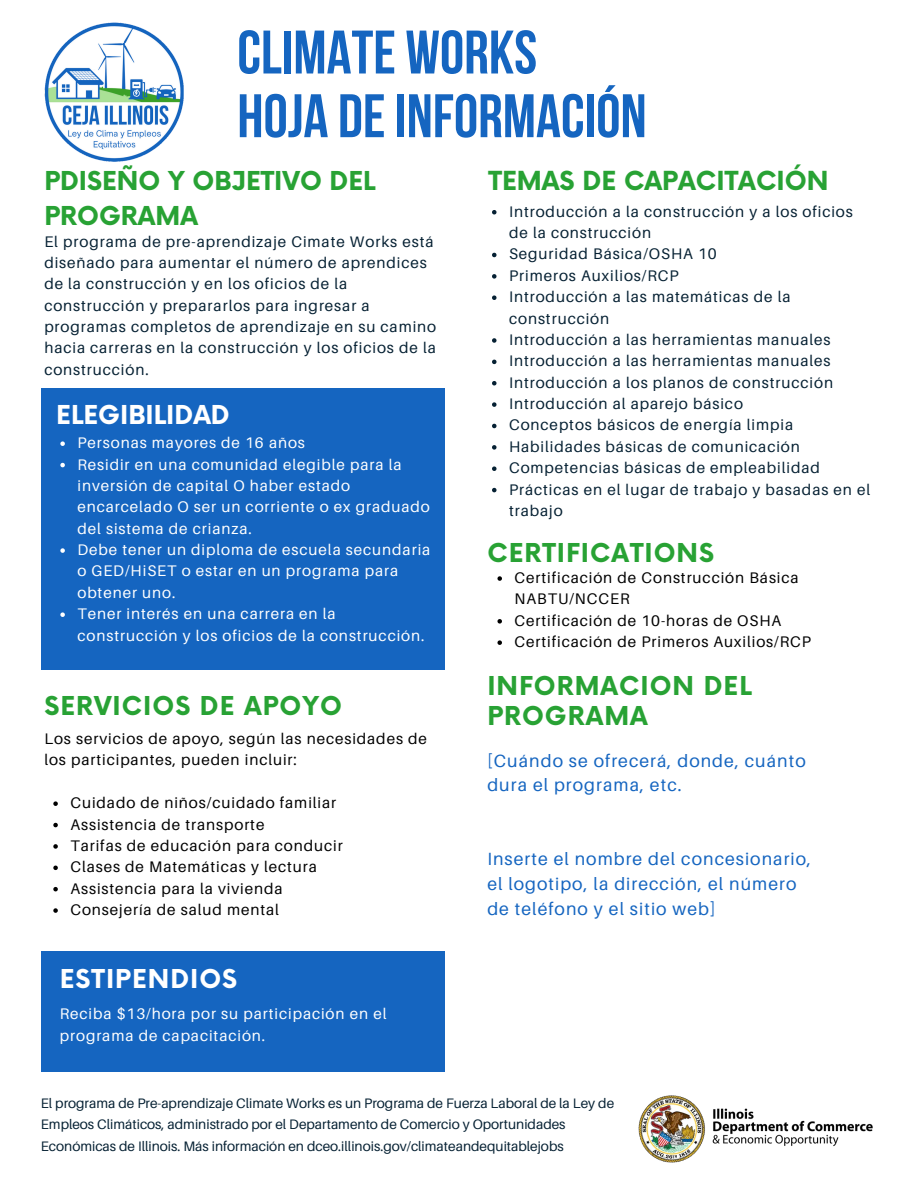
<style>
.page{position:relative;width:918px;height:1188px;background:#fff}
.page>*{position:absolute;margin:0;border:0;box-sizing:border-box;transform-origin:0 0}
.t1{font:700 61.35px/63.8px "Bebas Neue";color:#1565c0}
.t2{font:700 25.65px "Now";color:#28a234}
.t3{font:700 25.35px/29.2px "Now";letter-spacing:.04em;color:#28a234}
.t4{font:700 25.35px/34.8px "Now";color:#28a234}
.t5{font:700 25.35px "Now";color:#fff}
.t6{font:700 25.35px "Now";letter-spacing:.04em;color:#fff}
.t7{font:17.7px/24.8px "Aileron";letter-spacing:.06em;color:#1565c0}
.t8{font:15.3px/21.3px "Aileron";letter-spacing:.06em;color:#062133}
.t9{font:15.3px/21.3px "Aileron";letter-spacing:.06em;color:#fff}
.t10{font:15.3px/21.3px "Aileron";letter-spacing:.06em;color:#000}
.t11{font:13.65px/21.3px "Aileron";color:#062133}
</style>
<div class="page">
<div style="left:41px;top:388px;width:404px;height:282px;background:#1565c0"></div>
<div style="left:41px;top:952px;width:403px;height:120px;background:#1565c0"></div>
<img style="left:638px;top:1095px;width:235px;height:68px">
<img style="left:44px;top:23px;width:140px;height:138px">
<svg style="left:60px;top:441px;width:5px;height:5px"></svg>
<svg style="left:60px;top:463px;width:5px;height:4px"></svg>
<svg style="left:60px;top:548px;width:5px;height:5px"></svg>
<svg style="left:60px;top:612px;width:5px;height:5px"></svg>
<svg style="left:53px;top:801px;width:5px;height:5px"></svg>
<svg style="left:53px;top:823px;width:5px;height:4px"></svg>
<svg style="left:53px;top:844px;width:5px;height:5px"></svg>
<svg style="left:53px;top:866px;width:5px;height:4px"></svg>
<svg style="left:53px;top:887px;width:5px;height:4px"></svg>
<svg style="left:53px;top:908px;width:5px;height:5px"></svg>
<svg style="left:497px;top:576px;width:5px;height:5px"></svg>
<svg style="left:497px;top:619px;width:5px;height:5px"></svg>
<svg style="left:497px;top:640px;width:5px;height:5px"></svg>
<svg style="left:492px;top:210px;width:5px;height:4px"></svg>
<svg style="left:492px;top:253px;width:5px;height:4px"></svg>
<svg style="left:492px;top:274px;width:5px;height:5px"></svg>
<svg style="left:492px;top:295px;width:5px;height:5px"></svg>
<svg style="left:492px;top:338px;width:5px;height:5px"></svg>
<svg style="left:492px;top:360px;width:5px;height:4px"></svg>
<svg style="left:492px;top:381px;width:5px;height:4px"></svg>
<svg style="left:492px;top:402px;width:5px;height:5px"></svg>
<svg style="left:492px;top:424px;width:5px;height:4px"></svg>
<svg style="left:492px;top:445px;width:5px;height:5px"></svg>
<svg style="left:492px;top:466px;width:5px;height:5px"></svg>
<svg style="left:492px;top:488px;width:5px;height:4px"></svg>
<h2 class="t1" style="left:237px;top:26px;width:411px">CLIMATE WORKS<br>HOJA DEINFORMACIÓN</h2>
<p class="t4" style="left:44px;top:165px;width:333px">PDISEÑO Y OBJETIVO DEL<br>PROGRAMA</p>
<p class="t8" style="left:44px;top:230px;width:393px">El programa de pre-aprendizaje Cimate Works está diseñado para aumentar el número de aprendices de la construcción y en los oficios de la construcción y prepararlos para ingresar a programas completos de aprendizaje en su camino hacia carreras en la construcción y los oficios de la construcción.</p>
<h2 class="t5" style="left:56px;top:401px;width:175px">ELEGIBILIDAD</h2>
<p class="t9" style="left:77px;top:432px;width:229px">Personas mayores de 16 años</p>
<p class="t9" style="left:77px;top:453px;width:354px">Residir en una comunidad elegible para la inversión de capital O haber estado encarcelado O ser un corriente o ex graduado del sistema de crianza.</p>
<p class="t9" style="left:77px;top:539px;width:354px">Debe tener un diploma de escuela secundaria o GED/HiSET o estar en un programa para obtener uno.</p>
<p class="t9" style="left:77px;top:603px;width:349px">Tener interés en una carrera en la construcción y los oficios de la construcción.</p>
<p class="t3" style="left:44px;top:693px;width:299px">SERVICIOS DE APOYO</p>
<p class="t10" style="left:44px;top:728px;width:384px">Los servicios de apoyo, según las necesidades de los participantes, pueden incluir:</p>
<p class="t10" style="left:70px;top:792px;width:267px">Cuidado de niños/cuidado familiar</p>
<p class="t10" style="left:70px;top:813px;width:196px">Assistencia de transporte</p>
<p class="t10" style="left:70px;top:835px;width:274px">Tarifas de educación para conducir</p>
<h4 class="t10" style="left:70px;top:856px;width:248px">Clases de Matemáticas y lectura</h4>
<h2 class="t10" style="left:70px;top:877px;width:214px">Assistencia para la vivienda</h2>
<p class="t10" style="left:70px;top:899px;width:210px">Consejería de salud mental</p>
<p class="t6" style="left:60px;top:965px;width:179px">ESTIPENDIOS</p>
<p class="t9" style="left:60px;top:1003px;width:328px">Reciba $13/hora por su participación en el programa de capacitación.</p>
<p class="t2" style="left:488px;top:167px;width:342px">TEMAS DE CAPACITACIÓN</p>
<h4 class="t8" style="left:509px;top:200px;width:345px">Introducción a la construcción y a los oficios de la construcción</h4>
<p class="t8" style="left:509px;top:243px;width:209px">Seguridad Básica/OSHA 10</p>
<p class="t8" style="left:509px;top:265px;width:171px">Primeros Auxilios/RCP</p>
<p class="t8" style="left:509px;top:286px;width:283px">Introducción a las matemáticas de la construcción</p>
<p class="t8" style="left:509px;top:329px;width:323px">Introducción a las herramientas manuales</p>
<p class="t8" style="left:509px;top:350px;width:323px">Introducción a las herramientas manuales</p>
<p class="t8" style="left:509px;top:371px;width:326px">Introducción a los planos de construcción</p>
<h3 class="t8" style="left:509px;top:393px;width:235px">Introducción al aparejo básico</h3>
<h3 class="t8" style="left:509px;top:414px;width:286px">Conceptos básicos de energía limpia</h3>
<h2 class="t8" style="left:509px;top:436px;width:292px">Habilidades básicas de comunicación</h2>
<h4 class="t8" style="left:509px;top:457px;width:312px">Competencias básicas de empleabilidad</h4>
<p class="t8" style="left:509px;top:478px;width:363px">Prácticas en el lugar de trabajo y basadas en el trabajo</p>
<h2 class="t3" style="left:487px;top:540px;width:228px">CERTIFICATIONS</h2>
<p class="t10" style="left:515px;top:567px;width:286px">Certificación de Construcción Básica<br>NABTU/NCCER</p>
<p class="t10" style="left:515px;top:609px;width:268px">Certificación de 10-horas de OSHA</p>
<p class="t10" style="left:515px;top:631px;width:298px">Certificación de Primeros Auxilios/RCP</p>
<p class="t3" style="left:487px;top:673px;width:266px">INFORMACION DEL<br>PROGRAMA</p>
<h2 class="t7" style="left:487px;top:748px;width:320px">[Cuándo se ofrecerá, donde, cuánto dura el programa, etc.</h2>
<h2 class="t7" style="left:487px;top:846px;width:325px">Inserte el nombre del concesionario, el logotipo, la dirección, el número de teléfono y el sitio web]</h2>
<p class="t11" style="left:41px;top:1092px;width:575px">El programa de Pre-aprendizaje Climate Works es un Programa de Fuerza Laboral de la Ley de<br>Empleos Climáticos, administrado por el Departamento de Comercio y Oportunidades<br>Económicas de Illinois. Más información en dceo.illinois.gov/climateandequitablejobs</p>
</div>
